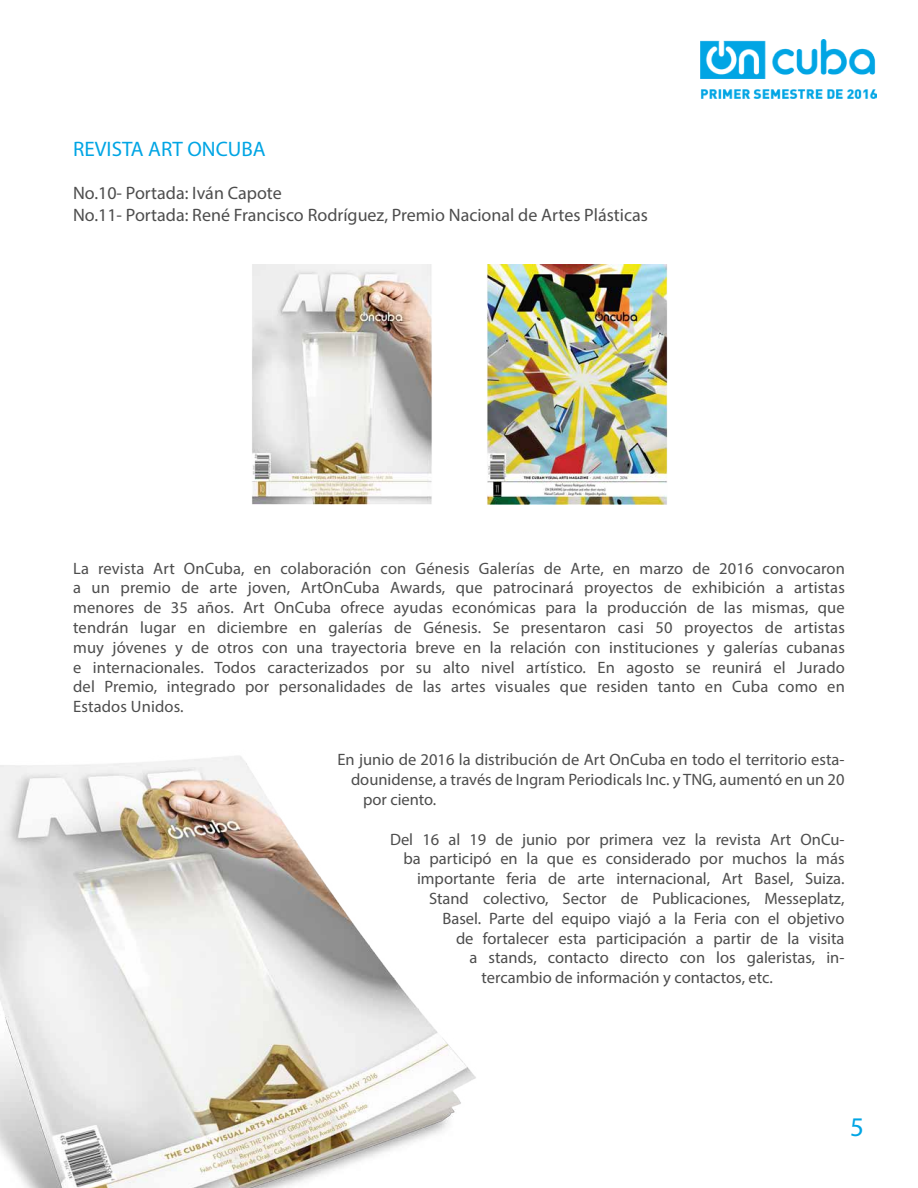
<style>
.page{position:relative;width:918px;height:1188px;background:#fff}
.page>*{position:absolute;margin:0;border:0;box-sizing:border-box;transform-origin:0 0}
.t1{font:27px "Myriad Pro";color:#01a5e4}
.t2{font:21px "Myriad Pro";color:#01a5e4}
.t3{font:18px "Myriad Pro";color:#4d4d4d}
.t4{font:16.5px/19.8px "Myriad Pro";color:#4d4d4d;text-align:justify}
</style>
<div class="page">
<img style="left:700px;top:39px;width:177px;height:60px">
<img style="left:252px;top:264px;width:416px;height:240px">
<img style="left:0;top:756px;width:476px;height:432px">
<p class="t2" style="left:73px;top:136px;width:194px">REVISTA ART ONCUBA</p>
<p class="t3" style="left:73px;top:182px;width:210px">No.10- Portada: Iván Capote</p>
<p class="t3" style="left:73px;top:204px;width:576px">No.11- Portada: René Francisco Rodríguez, Premio Nacional de Artes Plásticas</p>
<p class="t4" style="left:73px;top:558px;width:773px">La revista Art OnCuba, en colaboración con Génesis Galerías de Arte, en marzo de 2016 convocaron a un premio de arte joven, ArtOnCuba Awards, que patrocinará proyectos de exhibición a artistas menores de 35 años. Art OnCuba ofrece ayudas económicas para la producción de las mismas, que tendrán lugar en diciembre en galerías de Génesis. Se presentaron casi 50 proyectos de artistas muy jóvenes y de otros con una trayectoria breve en la relación con instituciones y galerías cubanas e internacionales. Todos caracterizados por su alto nivel artístico. En agosto se reunirá el Jurado del Premio, integrado por personalidades de las artes visuales que residen tanto en Cuba como en Estados Unidos.</p>
<p class="t4" style="left:338px;top:750px;width:509px">En junio de 2016 la distribución de Art OnCuba en todo el territorio esta-</p>
<p class="t4" style="left:351px;top:770px;width:495px">dounidense, a través de Ingram Periodicals Inc. y TNG, aumentó en un 20</p>
<p class="t4" style="left:363px;top:789px;width:75px">por ciento.</p>
<p class="t4" style="left:390px;top:829px;width:456px">Del 16 al 19 de junio por primera vez la revista Art OnCu-</p>
<p class="t4" style="left:404px;top:849px;width:443px">ba participó en la que es considerado por muchos la más</p>
<p class="t4" style="left:417px;top:869px;width:429px">importante feria de arte internacional, Art Basel, Suiza.</p>
<p class="t4" style="left:429px;top:888px;width:417px">Stand colectivo, Sector de Publicaciones, Messeplatz,</p>
<p class="t4" style="left:442px;top:908px;width:403px">Basel. Parte del equipo viajó a la Feria con el objetivo</p>
<p class="t4" style="left:456px;top:928px;width:390px">de fortalecer esta participación a partir de la visita</p>
<p class="t4" style="left:470px;top:948px;width:377px">a stands, contacto directo con los galeristas, in-</p>
<p class="t4" style="left:482px;top:968px;width:293px">tercambio de información y contactos, etc.</p>
<h1 class="t1" style="left:850px;top:1110px;width:15px">5</h1>
</div>
